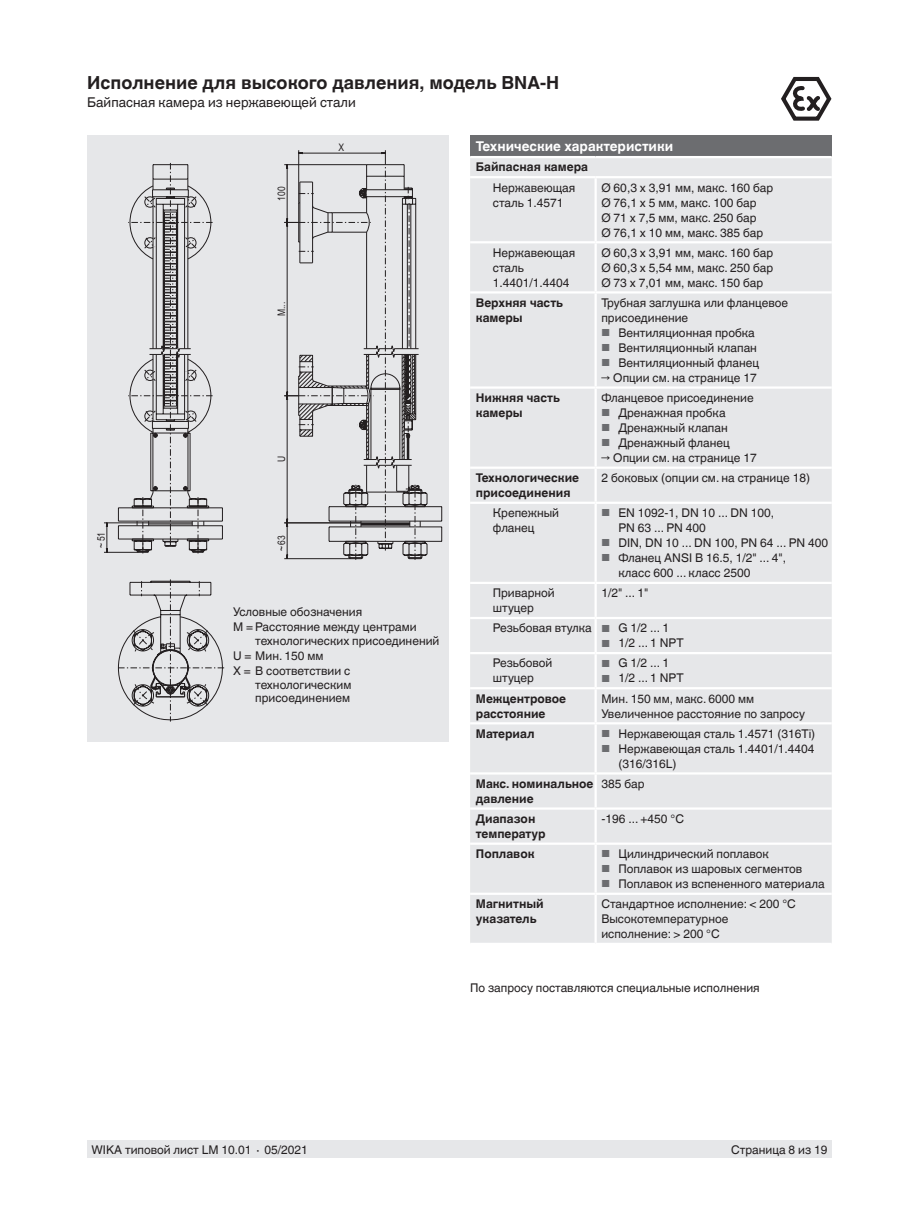
<style>
.page{position:relative;width:919px;height:1214px;background:#fff}
.page>*{position:absolute;margin:0;border:0;box-sizing:border-box;transform-origin:0 0}
.t1{font:700 18px "Helvetica World";color:#231f20}
.t2{font:13.5px "Helvetica World";color:#231f20}
.t3{font:700 13.5px "Helvetica World";color:#fff}
.t4{font:12px/15px "Helvetica World";color:#231f20}
.t5{font:700 12px/15px "Helvetica World";color:#231f20}
.t6{font:10.35px "Arial Narrow";color:#231f20}
.s1{font-size:10.2px;color:#6c6d70}
</style>
<div class="page">
<div style="left:87px;top:1140px;width:744px;height:17px;background:#e6e7e9"></div>
<div style="left:87px;top:136px;width:362px;height:606px;background:#e6e7e9"></div>
<svg style="left:781px;top:77px;width:50px;height:43px"></svg>
<svg style="left:441px;top:506px;width:1px;height:15px"></svg>
<hr style="left:329px;top:506px;width:112px;height:1px;background:#231f20">
<hr style="left:329px;top:520px;width:112px;height:1px;background:#231f20">
<svg style="left:441px;top:527px;width:1px;height:14px"></svg>
<hr style="left:329px;top:526px;width:112px;height:1px;background:#231f20">
<hr style="left:329px;top:541px;width:112px;height:1px;background:#231f20">
<svg style="left:284px;top:150px;width:144px;height:410px"></svg>
<svg style="left:117px;top:579px;width:108px;height:142px"></svg>
<svg style="left:104px;top:163px;width:119px;height:391px"></svg>
<div style="left:470px;top:136px;width:361px;height:21px;background:#6c6d70"></div>
<div style="left:470px;top:158px;width:361px;height:784px;background:#e6e7e9"></div>
<div style="left:470px;top:469px;width:361px;height:218px;background:#e6e7e9"></div>
<hr style="left:470px;top:386px;width:125px;height:3px;background:#fff">
<hr style="left:470px;top:466px;width:125px;height:3px;background:#fff">
<hr style="left:470px;top:501px;width:125px;height:3px;background:#fff">
<hr style="left:470px;top:582px;width:125px;height:2px;background:#fff">
<hr style="left:470px;top:617px;width:125px;height:2px;background:#fff">
<hr style="left:470px;top:652px;width:125px;height:2px;background:#fff">
<hr style="left:470px;top:687px;width:125px;height:2px;background:#fff">
<hr style="left:470px;top:722px;width:125px;height:2px;background:#fff">
<hr style="left:594px;top:389px;width:2px;height:77px;background:#fff">
<hr style="left:594px;top:469px;width:2px;height:32px;background:#fff">
<hr style="left:594px;top:504px;width:2px;height:78px;background:#fff">
<hr style="left:594px;top:584px;width:2px;height:33px;background:#fff">
<hr style="left:594px;top:619px;width:2px;height:33px;background:#fff">
<hr style="left:594px;top:654px;width:2px;height:33px;background:#fff">
<hr style="left:594px;top:689px;width:2px;height:33px;background:#fff">
<hr style="left:594px;top:178px;width:2px;height:63px;background:#fff">
<hr style="left:594px;top:243px;width:2px;height:48px;background:#fff">
<hr style="left:594px;top:293px;width:2px;height:93px;background:#fff">
<hr style="left:595px;top:241px;width:236px;height:2px;background:#fff">
<hr style="left:595px;top:291px;width:236px;height:2px;background:#fff">
<hr style="left:595px;top:386px;width:236px;height:3px;background:#fff">
<hr style="left:595px;top:466px;width:236px;height:3px;background:#fff">
<hr style="left:595px;top:501px;width:236px;height:3px;background:#fff">
<hr style="left:595px;top:582px;width:236px;height:2px;background:#fff">
<hr style="left:595px;top:617px;width:236px;height:2px;background:#fff">
<hr style="left:595px;top:652px;width:236px;height:2px;background:#fff">
<hr style="left:595px;top:687px;width:236px;height:2px;background:#fff">
<hr style="left:595px;top:722px;width:236px;height:2px;background:#fff">
<hr style="left:470px;top:241px;width:125px;height:2px;background:#fff">
<hr style="left:470px;top:291px;width:125px;height:2px;background:#fff">
<hr style="left:594px;top:724px;width:2px;height:48px;background:#fff">
<hr style="left:470px;top:772px;width:125px;height:2px;background:#fff">
<hr style="left:595px;top:772px;width:236px;height:2px;background:#fff">
<hr style="left:594px;top:774px;width:2px;height:33px;background:#fff">
<hr style="left:470px;top:807px;width:125px;height:2px;background:#fff">
<hr style="left:595px;top:807px;width:236px;height:2px;background:#fff">
<hr style="left:594px;top:809px;width:2px;height:33px;background:#fff">
<hr style="left:470px;top:842px;width:125px;height:2px;background:#fff">
<hr style="left:595px;top:842px;width:236px;height:2px;background:#fff">
<hr style="left:594px;top:844px;width:2px;height:48px;background:#fff">
<hr style="left:470px;top:892px;width:125px;height:3px;background:#fff">
<hr style="left:595px;top:892px;width:236px;height:3px;background:#fff">
<hr style="left:594px;top:895px;width:2px;height:47px;background:#fff">
<hr style="left:470px;top:156px;width:125px;height:2px;background:#fff">
<hr style="left:595px;top:156px;width:236px;height:2px;background:#fff">
<hr style="left:470px;top:176px;width:125px;height:2px;background:#fff">
<hr style="left:595px;top:176px;width:236px;height:2px;background:#fff">
<h1 class="t1" style="left:87px;top:73px;width:473px">Исполнение для высокого давления, модель BNA-H</h1>
<p class="t2" style="left:87px;top:95px;width:270px">Байпасная камера из нержавеющей стали</p>
<p class="t6" style="left:94px;top:548px;width:17px;rotate:-90deg">~51</p>
<p class="t6" style="left:274px;top:201px;width:16px;rotate:-90deg">100</p>
<p class="t6" style="left:274px;top:316px;width:16px;rotate:-90deg">M...</p>
<p class="t6" style="left:338px;top:140px;width:7px">X</p>
<p class="t6" style="left:274px;top:462px;width:8px;rotate:-90deg">U</p>
<p class="t6" style="left:274px;top:551px;width:17px;rotate:-90deg">~63</p>
<p class="t4" style="left:233px;top:604px;width:185px;line-height:15.5px">Условные обозначения<br>M = Расстояние между центрами</p>
<p class="t4" style="left:233px;top:632px;width:208px;line-height:15.5px;text-indent:22px">технологических присоединений<br>U = Мин. 150 мм<br>X = В соответствии с</p>
<p class="t4" style="left:255px;top:678px;width:98px;line-height:13.5px">технологическим присоединением</p>
<p class="t3" style="left:476px;top:139px;width:199px">Технические характеристики</p>
<p class="t5" style="left:476px;top:160px;width:114px">Байпасная камера</p>
<p class="t4" style="left:493px;top:180px;width:84px">Нержавеющая сталь 1.4571</p>
<p class="t4" style="left:601px;top:180px;width:173px">Ø 60,3 x 3,91 мм, макс. 160 бар<br>Ø 76,1 x 5 мм, макс. 100 бар<br>Ø 71 x 7,5 мм, макс. 250 бар<br>Ø 76,1 x 10 мм, макс. 385 бар</p>
<p class="t4" style="left:493px;top:245px;width:84px">Нержавеющая сталь<br>1.4401/1.4404</p>
<p class="t4" style="left:601px;top:245px;width:173px;text-align:justify">Ø 60,3 x 3,91 мм, макс. 160 бар Ø 60,3 x 5,54 мм, макс. 250 бар Ø 73 x 7,01 мм, макс. 150 бар</p>
<p class="t5" style="left:476px;top:295px;width:89px">Верхняя часть камеры</p>
<p class="t4" style="left:601px;top:295px;width:188px">Трубная заглушка или фланцевое присоединение</p>
<p class="t4" style="left:601px;top:325px;width:155px"><span class="s1">■</span> Вентиляционная пробка</p>
<p class="t4" style="left:601px;top:340px;width:157px"><span class="s1">■</span> Вентиляционный клапан</p>
<p class="t4" style="left:601px;top:355px;width:159px"><span class="s1">■</span> Вентиляционный фланец</p>
<p class="t4" style="left:601px;top:370px;width:157px">→ Опции см. на странице 17</p>
<p class="t5" style="left:476px;top:390px;width:85px">Нижняя часть камеры</p>
<p class="t4" style="left:601px;top:390px;width:154px">Фланцевое присоединение</p>
<p class="t4" style="left:601px;top:405px;width:126px"><span class="s1">■</span> Дренажная пробка</p>
<p class="t4" style="left:601px;top:420px;width:128px"><span class="s1">■</span> Дренажный клапан</p>
<p class="t4" style="left:601px;top:435px;width:130px"><span class="s1">■</span> Дренажный фланец</p>
<p class="t4" style="left:601px;top:450px;width:157px">→ Опции см. на странице 17</p>
<p class="t5" style="left:476px;top:470px;width:105px">Технологические присоединения</p>
<p class="t4" style="left:601px;top:470px;width:210px">2 боковых (опции см. на странице 18)</p>
<p class="t4" style="left:493px;top:505px;width:68px">Крепежный фланец</p>
<p class="t4" style="left:618px;top:505px;width:157px;text-indent:-17px"><span class="s1">■</span> EN 1092-1, DN 10 ... DN 100,<br>PN 63 ... PN 400</p>
<p class="t4" style="left:601px;top:535px;width:228px"><span class="s1">■</span> DIN, DN 10 ... DN 100, PN 64 ... PN 400</p>
<p class="t4" style="left:618px;top:550px;width:169px;text-indent:-17px"><span class="s1">■</span> Фланец ANSI B 16.5, 1/2" ... 4", класс 600 ... класс 2500</p>
<p class="t4" style="left:493px;top:585px;width:63px">Приварной штуцер</p>
<p class="t4" style="left:601px;top:585px;width:49px">1/2" ... 1"</p>
<p class="t4" style="left:493px;top:620px;width:178px">Резьбовая втулка <span class="s1">■</span> G 1/2 ... 1</p>
<p class="t4" style="left:601px;top:635px;width:84px"><span class="s1">■</span> 1/2 ... 1 NPT</p>
<p class="t4" style="left:493px;top:656px;width:61px">Резьбовой штуцер</p>
<p class="t4" style="left:601px;top:656px;width:69px"><span class="s1">■</span> G 1/2 ... 1</p>
<p class="t4" style="left:601px;top:671px;width:84px"><span class="s1">■</span> 1/2 ... 1 NPT</p>
<p class="t5" style="left:476px;top:691px;width:92px">Межцентровое расстояние</p>
<p class="t4" style="left:601px;top:691px;width:205px">Мин. 150 мм, макс. 6000 мм<br>Увеличенное расстояние по запросу</p>
<p class="t5" style="left:476px;top:726px;width:60px">Материал</p>
<p class="t4" style="left:601px;top:726px;width:215px"><span class="s1">■</span> Нержавеющая сталь 1.4571 (316Ti)</p>
<p class="t4" style="left:618px;top:741px;width:197px;text-indent:-17px"><span class="s1">■</span> Нержавеющая сталь 1.4401/1.4404 (316/316L)</p>
<p class="t5" style="left:476px;top:776px;width:119px">Макс. номинальное давление</p>
<p class="t4" style="left:601px;top:776px;width:45px">385 бар</p>
<p class="t5" style="left:476px;top:811px;width:71px">Диапазон температур</p>
<p class="t4" style="left:601px;top:811px;width:84px">-196 ... +450 °C</p>
<p class="t5" style="left:476px;top:846px;width:60px">Поплавок</p>
<p class="t4" style="left:601px;top:846px;width:169px"><span class="s1">■</span> Цилиндрический поплавок</p>
<p class="t4" style="left:601px;top:861px;width:202px"><span class="s1">■</span> Поплавок из шаровых сегментов</p>
<p class="t4" style="left:601px;top:876px;width:225px"><span class="s1">■</span> Поплавок из вспененного материала</p>
<p class="t5" style="left:476px;top:896px;width:69px">Магнитный указатель</p>
<p class="t4" style="left:601px;top:896px;width:196px">Стандартное исполнение: &lt; 200 °C<br>Высокотемпературное исполнение: &gt; 200 °C</p>
<p class="t4" style="left:470px;top:980px;width:291px">По запросу поставляются специальные исполнения</p>
<p class="t4" style="left:91px;top:1142px;width:218px">WIKA типовой лист LM 10.01 ∙ 05/2021</p>
<p class="t4" style="left:731px;top:1142px;width:98px">Страница 8 из 19</p>
</div>
